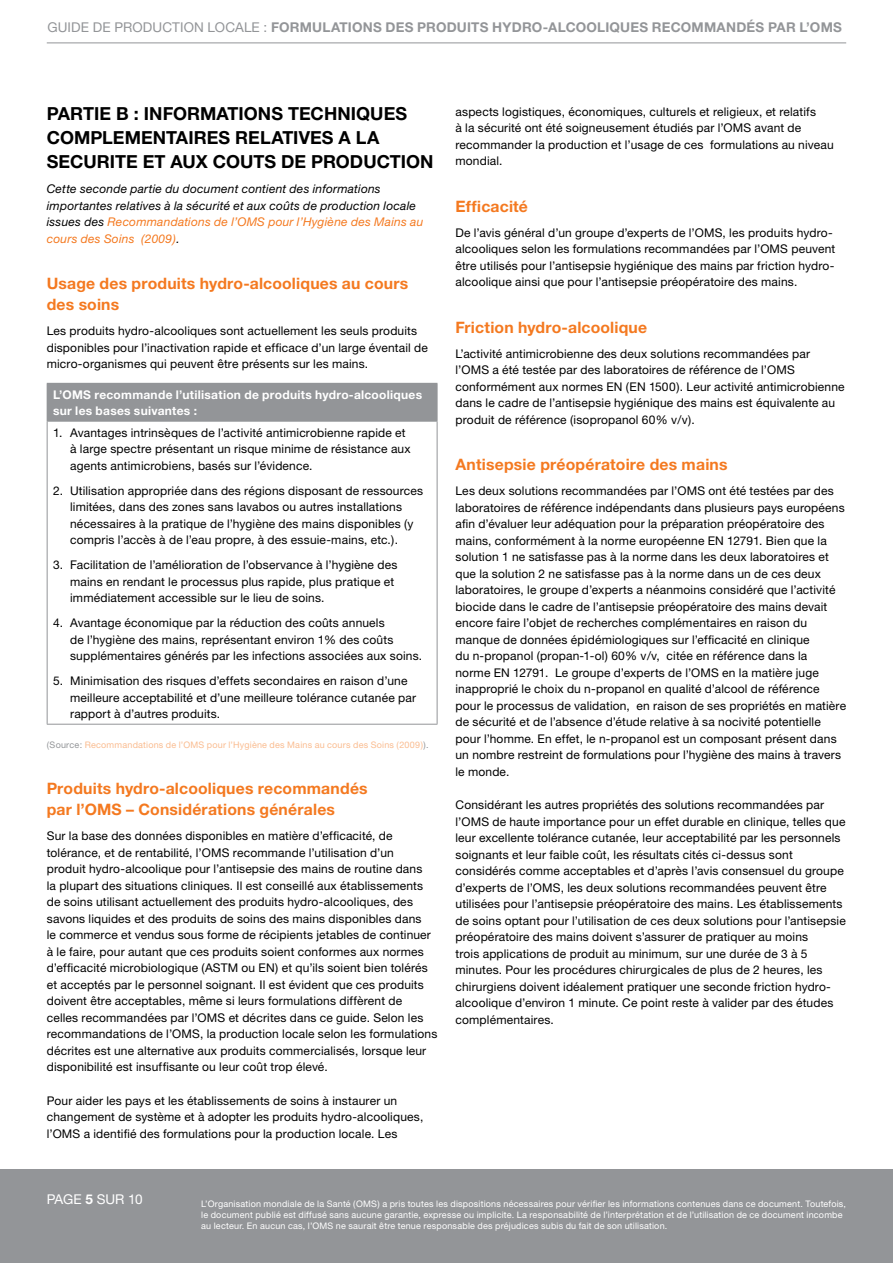
<style>
.page{position:relative;width:893px;height:1263px;background:#fff}
.page>*{position:absolute;margin:0;border:0;box-sizing:border-box;transform-origin:0 0}
.t1{font:700 18px/24px "Helvetica Neue";color:#000}
.t2{font:700 15.75px/21px "Helvetica Neue";letter-spacing:.01em;color:#f47920}
.t3{font:700 13.5px "Helvetica Neue";letter-spacing:.015em;color:#939598}
.t4{font:13.5px "Helvetica Neue";color:#fff}
.t5{font:12px/16.5px "Helvetica Neue";letter-spacing:.015em;color:#000}
.t6{font:italic 12px/16.5px "Helvetica Neue";letter-spacing:.015em;color:#000}
.t7{font:700 12px/16.5px "Helvetica Neue";letter-spacing:.02em;color:#fff}
.t8{font:9px/11.2px "Helvetica Neue";letter-spacing:.02em;color:#fff}
.t9{font:9px "Helvetica Neue";letter-spacing:.025em;color:#fabc90}
.s1{font-weight:400}
.s2{color:#f47920}
.s3{color:#939598}
.s4{font-weight:700}
</style>
<div class="page">
<hr style="left:47px;top:43px;width:799px;height:1px;background:#939598">
<div style="left:0;top:1169px;width:893px;height:94px;background:#939598"></div>
<div style="left:47px;top:383px;width:390px;height:38px;background:#939598"></div>
<hr style="left:437px;top:384px;width:1px;height:37px;background:#939598">
<hr style="left:47px;top:421px;width:390px;height:1px;background:#939598">
<hr style="left:47px;top:422px;width:1px;height:302px;background:#939598">
<hr style="left:437px;top:422px;width:1px;height:302px;background:#939598">
<hr style="left:47px;top:724px;width:390px;height:1px;background:#939598">
<p class="t3" style="left:47px;top:19px;width:796px"><span class="s1">GUIDE DE PRODUCTION LOCALE :</span> FORMULATIONS DES PRODUITS HYDRO-ALCOOLIQUES RECOMMANDÉS PAR L’OMS</p>
<h1 class="t1" style="left:47px;top:102px;width:388px">PARTIE B : INFORMATIONS TECHNIQUES<br>COMPLEMENTAIRES RELATIVES A LA<br>SECURITE ET AUX COUTS DE PRODUCTION</h1>
<p class="t6" style="left:47px;top:181px;width:378px">Cette seconde partie du document contient des informations importantes relatives à la sécurité et aux coûts de production locale issues des <span class="s2">Recommandations de l’OMS pour l’Hygiène des Mains au cours des Soins (2009)</span>.</p>
<h2 class="t2" style="left:47px;top:273px;width:363px">Usage des produits hydro-alcooliques au cours des soins</h2>
<p class="t5" style="left:47px;top:323px;width:383px">Les produits hydro-alcooliques sont actuellement les seuls produits disponibles pour l’inactivation rapide et efficace d’un large éventail de micro-organismes qui peuvent être présents sur les mains.</p>
<p class="t7" style="left:53px;top:386px;width:370px">L’OMS recommande l’utilisation de produits hydro-alcooliques sur les bases suivantes :</p>
<p class="t5" style="left:70px;top:424px;width:342px;text-indent:-17px">1. Avantages intrinsèques de l’activité antimicrobienne rapide et à large spectre présentant un risque minime de résistance aux agents antimicrobiens, basés sur l’évidence.</p>
<p class="t5" style="left:70px;top:482px;width:355px;text-indent:-17px">2. Utilisation appropriée dans des régions disposant de ressources limitées, dans des zones sans lavabos ou autres installations nécessaires à la pratique de l’hygiène des mains disponibles (y compris l’accès à de l’eau propre, à des essuie-mains, etc.).</p>
<p class="t5" style="left:70px;top:556px;width:329px;text-indent:-17px">3. Facilitation de l’amélioration de l’observance à l’hygiène des mains en rendant le processus plus rapide, plus pratique et immédiatement accessible sur le lieu de soins.</p>
<p class="t5" style="left:70px;top:614px;width:353px;text-indent:-17px">4. Avantage économique par la réduction des coûts annuels<br>de l’hygiène des mains, représentant environ 1% des coûts supplémentaires générés par les infections associées aux soins.</p>
<p class="t5" style="left:70px;top:672px;width:347px;text-indent:-17px">5. Minimisation des risques d’effets secondaires en raison d’une meilleure acceptabilité et d’une meilleure tolérance cutanée par rapport à d’autres produits.</p>
<p class="t9" style="left:47px;top:739px;width:383px"><span class="s3">(Source:</span> Recommandations de l’OMS pour l’Hygiène des Mains au cours des Soins (2009)<span class="s3">).</span></p>
<h2 class="t2" style="left:47px;top:778px;width:322px">Produits hydro-alcooliques recommandés par l’OMS – Considérations générales</h2>
<p class="t5" style="left:47px;top:827px;width:392px">Sur la base des données disponibles en matière d’efficacité, de tolérance, et de rentabilité, l’OMS recommande l’utilisation d’un<br>produit hydro-alcoolique pour l’antisepsie des mains de routine dans<br>la plupart des situations cliniques. Il est conseillé aux établissements de soins utilisant actuellement des produits hydro-alcooliques, des savons liquides et des produits de soins des mains disponibles dans<br>le commerce et vendus sous forme de récipients jetables de continuer à le faire, pour autant que ces produits soient conformes aux normes d’efficacité microbiologique (ASTM ou EN) et qu’ils soient bien tolérés et acceptés par le personnel soignant. Il est évident que ces produits doivent être acceptables, même si leurs formulations diffèrent de<br>celles recommandées par l’OMS et décrites dans ce guide. Selon les recommandations de l’OMS, la production locale selon les formulations décrites est une alternative aux produits commercialisés, lorsque leur disponibilité est insuffisante ou leur coût trop élevé.</p>
<p class="t5" style="left:47px;top:1092px;width:378px">Pour aider les pays et les établissements de soins à instaurer un changement de système et à adopter les produits hydro-alcooliques, l’OMS a identifié des formulations pour la production locale. Les</p>
<p class="t5" style="left:455px;top:103px;width:380px">aspects logistiques, économiques, culturels et religieux, et relatifs<br>à la sécurité ont été soigneusement étudiés par l’OMS avant de recommander la production et l’usage de ces formulations au niveau mondial.</p>
<h2 class="t2" style="left:455px;top:195px;width:74px">Efficacité</h2>
<p class="t5" style="left:455px;top:224px;width:381px">De l’avis général d’un groupe d’experts de l’OMS, les produits hydro&shy;alcooliques selon les formulations recommandées par l’OMS peuvent être utilisés pour l’antisepsie hygiénique des mains par friction hydro&shy;alcoolique ainsi que pour l’antisepsie préopératoire des mains.</p>
<h2 class="t2" style="left:455px;top:316px;width:193px">Friction hydro-alcoolique</h2>
<p class="t5" style="left:455px;top:345px;width:391px">L’activité antimicrobienne des deux solutions recommandées par l’OMS a été testée par des laboratoires de référence de l’OMS conformément aux normes EN (EN 1500). Leur activité antimicrobienne dans le cadre de l’antisepsie hygiénique des mains est équivalente au produit de référence (isopropanol 60% v/v).</p>
<h2 class="t2" style="left:455px;top:454px;width:274px">Antisepsie préopératoire des mains</h2>
<p class="t5" style="left:455px;top:483px;width:392px">Les deux solutions recommandées par l’OMS ont été testées par des laboratoires de référence indépendants dans plusieurs pays européens afin d’évaluer leur adéquation pour la préparation préopératoire des mains, conformément à la norme européenne EN 12791. Bien que la solution 1 ne satisfasse pas à la norme dans les deux laboratoires et que la solution 2 ne satisfasse pas à la norme dans un de ces deux laboratoires, le groupe d’experts a néanmoins considéré que l’activité biocide dans le cadre de l’antisepsie préopératoire des mains devait encore faire l’objet de recherches complémentaires en raison du manque de données épidémiologiques sur l’efficacité en clinique<br>du n-propanol (propan-1-ol) 60% v/v, citée en référence dans la<br>norme EN 12791. Le groupe d’experts de l’OMS en la matière juge inapproprié le choix du n-propanol en qualité d’alcool de référence pour le processus de validation, en raison de ses propriétés en matière de sécurité et de l’absence d’étude relative à sa nocivité potentielle pour l’homme. En effet, le n-propanol est un composant présent dans un nombre restreint de formulations pour l’hygiène des mains à travers le monde.</p>
<p class="t5" style="left:455px;top:797px;width:392px">Considérant les autres propriétés des solutions recommandées par l’OMS de haute importance pour un effet durable en clinique, telles que leur excellente tolérance cutanée, leur acceptabilité par les personnels soignants et leur faible coût, les résultats cités ci-dessus sont considérés comme acceptables et d’après l’avis consensuel du groupe d’experts de l’OMS, les deux solutions recommandées peuvent être utilisées pour l’antisepsie préopératoire des mains. Les établissements de soins optant pour l’utilisation de ces deux solutions pour l’antisepsie préopératoire des mains doivent s’assurer de pratiquer au moins<br>trois applications de produit au minimum, sur une durée de 3 à 5 minutes. Pour les procédures chirurgicales de plus de 2 heures, les chirurgiens doivent idéalement pratiquer une seconde friction hydro&shy;alcoolique d’environ 1 minute. Ce point reste à valider par des études complémentaires.</p>
<p class="t4" style="left:47px;top:1191px;width:97px">PAGE <span class="s4">5</span> SUR 10</p>
<p class="t8" style="left:201px;top:1197px;width:646px">L’Organisation mondiale de la Santé (OMS) a pris toutes les dispositions nécessaires pour vérifier les informations contenues dans ce document. Toutefois, le document publié est diffusé sans aucune garantie, expresse ou implicite. La responsabilité de l’interprétation et de l’utilisation de ce document incombe au lecteur. En aucun cas, l’OMS ne saurait être tenue responsable des préjudices subis du fait de son utilisation.</p>
</div>
